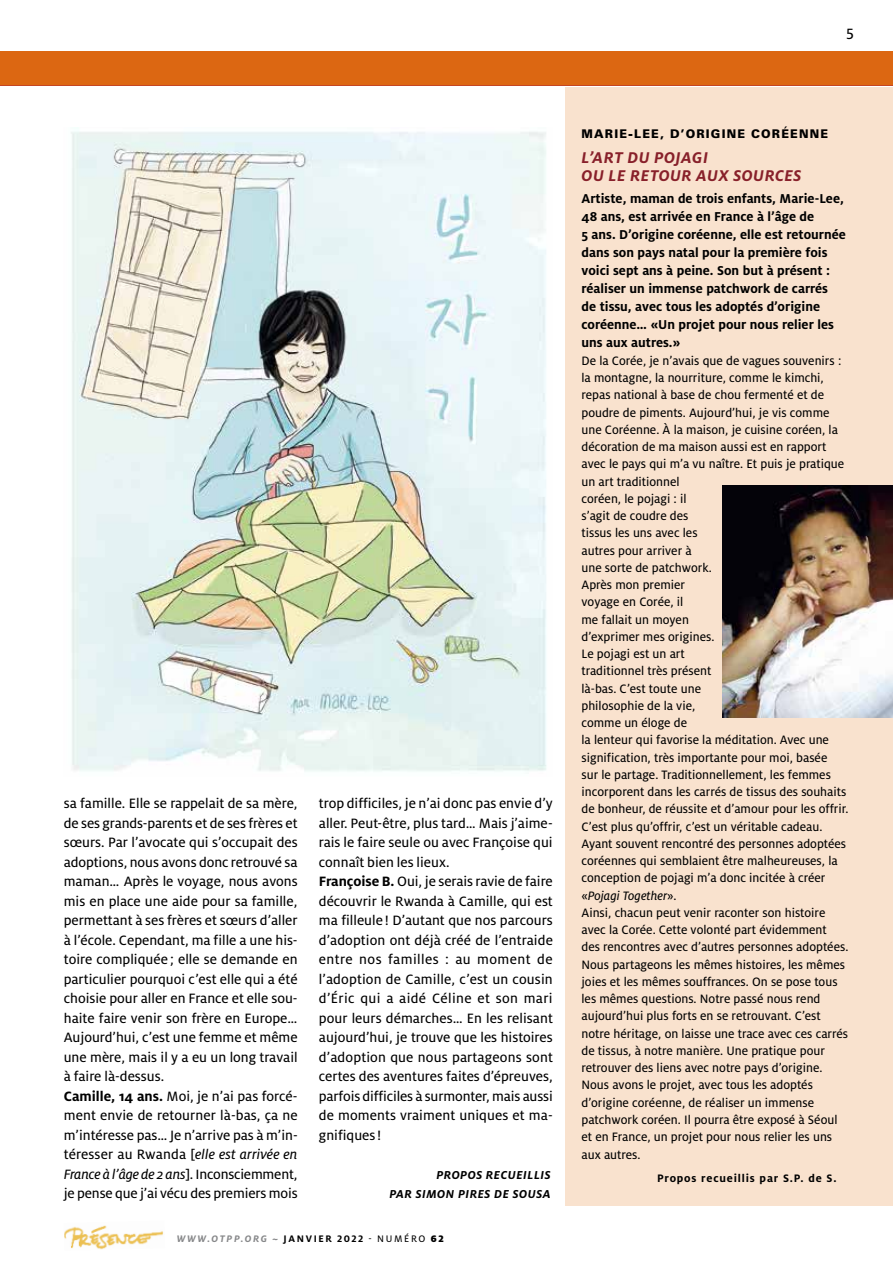
<style>
.page{position:relative;width:893px;height:1263px;background:#fff}
.page>*{position:absolute;margin:0;border:0;box-sizing:border-box;transform-origin:0 0}
.t1{font:italic 700 17.25px/18px "Milo OT";letter-spacing:.03em;color:#88202a}
.t2{font:16.5px "Milo OT Text";color:#000}
.t3{font:15px/19.5px "Milo OT Text";color:#000}
.t4{font:15px "Milo OT Text Ita";letter-spacing:-.01em;color:#000}
.t5{font:700 14.25px/18px "Milo OT";color:#000}
.t6{font:13.5px/17.2px "Milo OT Text";color:#000}
.t7{font:13.5px "Milo OT Text Ita";color:#000}
.t8{font:italic 700 12.75px/19.5px "Milo OT";letter-spacing:.04em;color:#000;text-align:right}
.t9{font:900 12px "Zurich BT";letter-spacing:.1em;color:#000}
.t10{font:700 12px "Milo OT";letter-spacing:.07em;color:#000}
.t11{font:italic 700 10.5px "Milo OT";letter-spacing:.16em;color:#87888a}
.s1{font-family:"Milo OT";font-weight:700}
.s2{font-family:"Milo OT Text Ita"}
.s3{font-family:"Milo OT Text"}
.s4{font-style:normal;color:#000}
.s5{font-family:"Milo OT Text";font-weight:400;font-style:normal;color:#000}
.s6{font-weight:900;font-style:normal;color:#000}
</style>
<div class="page">
<div style="left:566px;top:87px;width:327px;height:1118px;background:#f9e2ce"></div>
<img style="left:723px;top:486px;width:170px;height:232px">
<img style="left:71px;top:128px;width:476px;height:644px">
<img style="left:64px;top:1225px;width:99px;height:25px">
<div style="left:0;top:51px;width:893px;height:34px;background:#dc6712"></div>
<hr style="left:0;top:85px;width:893px;height:1px;background:#c54623">
<p class="t2" style="left:846px;top:24px;width:9px">5</p>
<p class="t3" style="left:64px;top:794px;width:236px">sa famille. Elle se rappelait de sa mère, de ses grands-parents et de ses frères et sœurs. Par l’avocate qui s’occupait des adoptions, nous avons donc retrouvé sa maman… Après le voyage, nous avons mis en place une aide pour sa famille, permettant à ses frères et sœurs d’aller à l’école. Cependant, ma fille a une his&shy;toire compliquée ; elle se demande en particulier pourquoi c’est elle qui a été choisie pour aller en France et elle sou&shy;haite faire venir son frère en Europe… Aujourd’hui, c’est une femme et même une mère, mais il y a eu un long travail à faire là-dessus.<br><span class="s1">Camille, 14 ans.</span> Moi, je n’ai pas forcé&shy;ment envie de retourner là-bas, ça ne m’intéresse pas… Je n’arrive pas à m’in&shy;téresser au Rwanda [<span class="s2">elle est arrivée en</span></p>
<p class="t4" style="left:64px;top:1166px;width:235px">France à l’âge de 2 ans<span class="s3">]. Inconsciemment,</span></p>
<p class="t3" style="left:64px;top:1184px;width:235px">je pense que j’ai vécu des premiers mois</p>
<p class="t3" style="left:319px;top:794px;width:235px">trop difficiles, je n’ai donc pas envie d’y aller. Peut-être, plus tard… Mais j’aime&shy;rais le faire seule ou avec Françoise qui connaît bien les lieux.<br><span class="s1">Françoise B.</span> Oui, je serais ravie de faire découvrir le Rwanda à Camille, qui est ma filleule ! D’autant que nos parcours d’adoption ont déjà créé de l’entraide entre nos familles : au moment de l’adoption de Camille, c’est un cousin d’Éric qui a aidé Céline et son mari pour leurs démarches… En les relisant aujourd’hui, je trouve que les histoires d’adoption que nous partageons sont certes des aventures faites d’épreuves, parfois difficiles à surmonter, mais aussi de moments vraiment uniques et ma&shy;gnifiques !</p>
<p class="t8" style="left:389px;top:1165px;width:163px">PROPOS RECUEILLIS<br>PAR SIMON PIRES DE SOUSA</p>
<p class="t11" style="left:177px;top:1233px;width:268px">WWW.OTPP.ORG ~ <span class="s4">JANVIER 2022</span> <span class="s5">- NUMÉRO</span> <span class="s6">62</span></p>
<p class="t9" style="left:581px;top:127px;width:248px">MARIE-LEE, D’ORIGINE CORÉENNE</p>
<p class="t1" style="left:582px;top:149px;width:221px">L’ART DU POJAGI<br>OU LE RETOUR AUX SOURCES</p>
<p class="t5" style="left:581px;top:190px;width:266px">Artiste, maman de trois enfants, Marie-Lee, 48 ans, est arrivée en France à l’âge de<br>5 ans. D’origine coréenne, elle est retournée dans son pays natal pour la première fois voici sept ans à peine. Son but à présent : réaliser un immense patchwork de carrés de tissu, avec tous les adoptés d’origine coréenne… «Un projet pour nous relier les uns aux autres.»</p>
<p class="t6" style="left:581px;top:352px;width:268px">De la Corée, je n’avais que de vagues souvenirs : la montagne, la nourriture, comme le kimchi, repas national à base de chou fermenté et de poudre de piments. Aujourd’hui, je vis comme une Coréenne. À la maison, je cuisine coréen, la décoration de ma maison aussi est en rapport avec le pays qui m’a vu naître. Et puis je pratique un art traditionnel<br>coréen, le pojagi : il<br>s’agit de coudre des<br>tissus les uns avec les<br>autres pour arriver à<br>une sorte de patchwork.<br>Après mon premier<br>voyage en Corée, il<br>me fallait un moyen<br>d’exprimer mes origines.<br>Le pojagi est un art<br>traditionnel très présent<br>là-bas. C’est toute une<br>philosophie de la vie,<br>comme un éloge de<br>la lenteur qui favorise la méditation. Avec une signification, très importante pour moi, basée<br>sur le partage. Traditionnellement, les femmes incorporent dans les carrés de tissus des souhaits de bonheur, de réussite et d’amour pour les offrir.<br>C’est plus qu’offrir, c’est un véritable cadeau.<br>Ayant souvent rencontré des personnes adoptées coréennes qui semblaient être malheureuses, la conception de pojagi m’a donc incitée à créer</p>
<p class="t7" style="left:581px;top:888px;width:97px"><span class="s3">«</span>Pojagi Together<span class="s3">».</span></p>
<p class="t6" style="left:581px;top:904px;width:268px">Ainsi, chacun peut venir raconter son histoire avec la Corée. Cette volonté part évidemment des rencontres avec d’autres personnes adoptées.<br>Nous partageons les mêmes histoires, les mêmes joies et les mêmes souffrances. On se pose tous les mêmes questions. Notre passé nous rend aujourd’hui plus forts en se retrouvant. C’est notre héritage, on laisse une trace avec ces carrés de tissus, à notre manière. Une pratique pour retrouver des liens avec notre pays d’origine.<br>Nous avons le projet, avec tous les adoptés d’origine coréenne, de réaliser un immense patchwork coréen. Il pourra être exposé à Séoul et en France, un projet pour nous relier les uns aux autres.</p>
<p class="t10" style="left:657px;top:1171px;width:181px">Propos recueillis par S.P. de S.</p>
</div>
